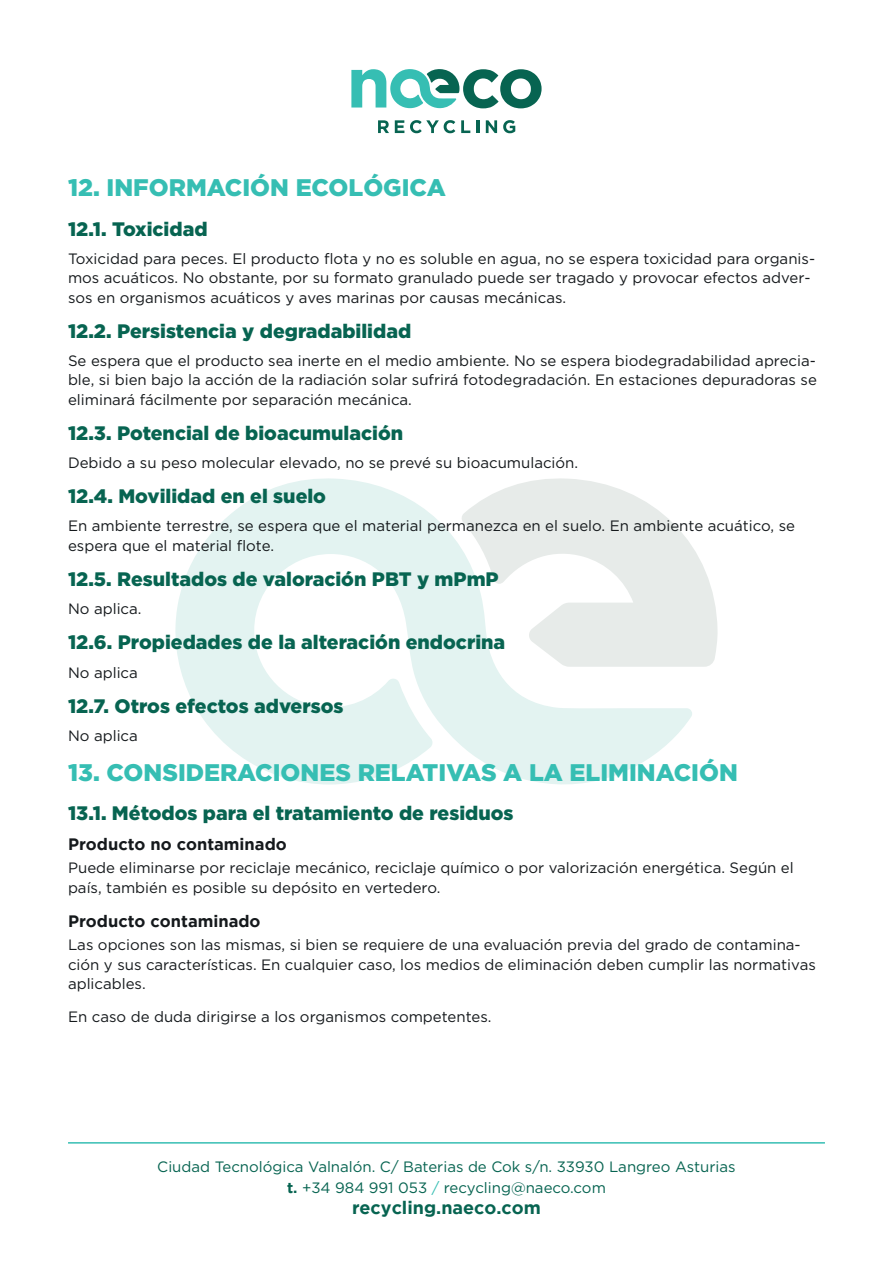
<style>
.page{position:relative;width:893px;height:1263px;background:#fff}
.page>*{position:absolute;margin:0;border:0;box-sizing:border-box;transform-origin:0 0}
.Título_principal{font:900 24px "Gotham";color:#36beb3}
.Título_1_1{font:900 19.5px "Gotham";color:#076451}
.t1{font:700 18px "Gotham";color:#076451}
.Título_1_1_1{font:700 16.5px "Gotham";color:#15191c}
.Cuerpo{font:15px/19.5px "Gotham";color:#15191c}
.t2{font:15px/21px "Gotham";color:#076451;text-align:center}
.s1{font-weight:700}
.s2{color:#36beb3}
</style>
<div class="page">
<svg style="left:351px;top:69px;width:191px;height:40px"></svg>
<svg style="left:378px;top:120px;width:11px;height:13px"></svg>
<svg style="left:395px;top:120px;width:9px;height:13px"></svg>
<svg style="left:410px;top:120px;width:45px;height:13px"></svg>
<svg style="left:461px;top:120px;width:9px;height:13px"></svg>
<svg style="left:476px;top:120px;width:3px;height:13px"></svg>
<svg style="left:486px;top:120px;width:11px;height:13px"></svg>
<svg style="left:503px;top:120px;width:12px;height:13px"></svg>
<svg style="left:694px;top:550px;width:24px;height:117px;fill:#e7ebe9"></svg>
<svg style="left:175px;top:478px;width:519px;height:307px;fill:#e7f3f1"></svg>
<hr style="left:68px;top:1142px;width:757px;height:1px;background:#36beb3">
<p class="Título_principal" style="left:68px;top:174px;width:379px">12. INFORMACIÓN ECOLÓGICA</p>
<p class="Título_1_1" style="left:68px;top:217px;width:141px">12.1. Toxicidad</p>
<p class="Cuerpo" style="left:68px;top:248px;width:749px">Toxicidad para peces. El producto flota y no es soluble en agua, no se espera toxicidad para organis&shy;mos acuáticos. No obstante, por su formato granulado puede ser tragado y provocar efectos adver&shy;sos en organismos acuáticos y aves marinas por causas mecánicas.</p>
<p class="Título_1_1" style="left:68px;top:320px;width:345px">12.2. Persistencia y degradabilidad</p>
<p class="Cuerpo" style="left:68px;top:350px;width:750px;text-align:justify">Se espera que el producto sea inerte en el medio ambiente. No se espera biodegradabilidad aprecia&shy;ble, si bien bajo la acción de la radiación solar sufrirá fotodegradación. En estaciones depuradoras se eliminará fácilmente por separación mecánica.</p>
<p class="Título_1_1" style="left:68px;top:422px;width:337px">12.3. Potencial de bioacumulación</p>
<p class="Cuerpo" style="left:68px;top:453px;width:512px">Debido a su peso molecular elevado, no se prevé su bioacumulación.</p>
<p class="Título_1_1" style="left:68px;top:485px;width:260px">12.4. Movilidad en el suelo</p>
<p class="Cuerpo" style="left:68px;top:516px;width:728px">En ambiente terrestre, se espera que el material permanezca en el suelo. En ambiente acuático, se espera que el material flote.</p>
<p class="Título_1_1" style="left:68px;top:568px;width:432px">12.5. Resultados de valoración PBT y mPmP</p>
<p class="Cuerpo" style="left:68px;top:599px;width:75px">No aplica.</p>
<p class="Título_1_1" style="left:68px;top:631px;width:439px">12.6. Propiedades de la alteración endocrina</p>
<p class="Cuerpo" style="left:68px;top:662px;width:71px">No aplica</p>
<p class="Título_1_1" style="left:68px;top:694px;width:277px">12.7. Otros efectos adversos</p>
<p class="Cuerpo" style="left:68px;top:725px;width:71px">No aplica</p>
<p class="Título_principal" style="left:68px;top:758px;width:671px">13. CONSIDERACIONES RELATIVAS A LA ELIMINACIÓN</p>
<p class="Título_1_1" style="left:68px;top:802px;width:447px">13.1. Métodos para el tratamiento de residuos</p>
<p class="Título_1_1_1" style="left:68px;top:834px;width:220px">Producto no contaminado</p>
<p class="Cuerpo" style="left:68px;top:858px;width:727px">Puede eliminarse por reciclaje mecánico, reciclaje químico o por valorización energética. Según el país, también es posible su depósito en vertedero.</p>
<p class="Título_1_1_1" style="left:68px;top:911px;width:194px">Producto contaminado</p>
<p class="Cuerpo" style="left:68px;top:935px;width:749px">Las opciones son las mismas, si bien se requiere de una evaluación previa del grado de contamina&shy;ción y sus características. En cualquier caso, los medios de eliminación deben cumplir las normativas aplicables.</p>
<p class="Cuerpo" style="left:68px;top:1006px;width:425px">En caso de duda dirigirse a los organismos competentes.</p>
<p class="t2" style="left:157px;top:1156px;width:580px">Ciudad Tecnológica Valnalón. C/ Baterias de Cok s/n. 33930 Langreo Asturias <span class="s1">t.</span> +34 984 991 053 <span class="s2">/</span> recycling@naeco.com</p>
<p class="t1" style="left:352px;top:1197px;width:190px">recycling.naeco.com</p>
</div>
